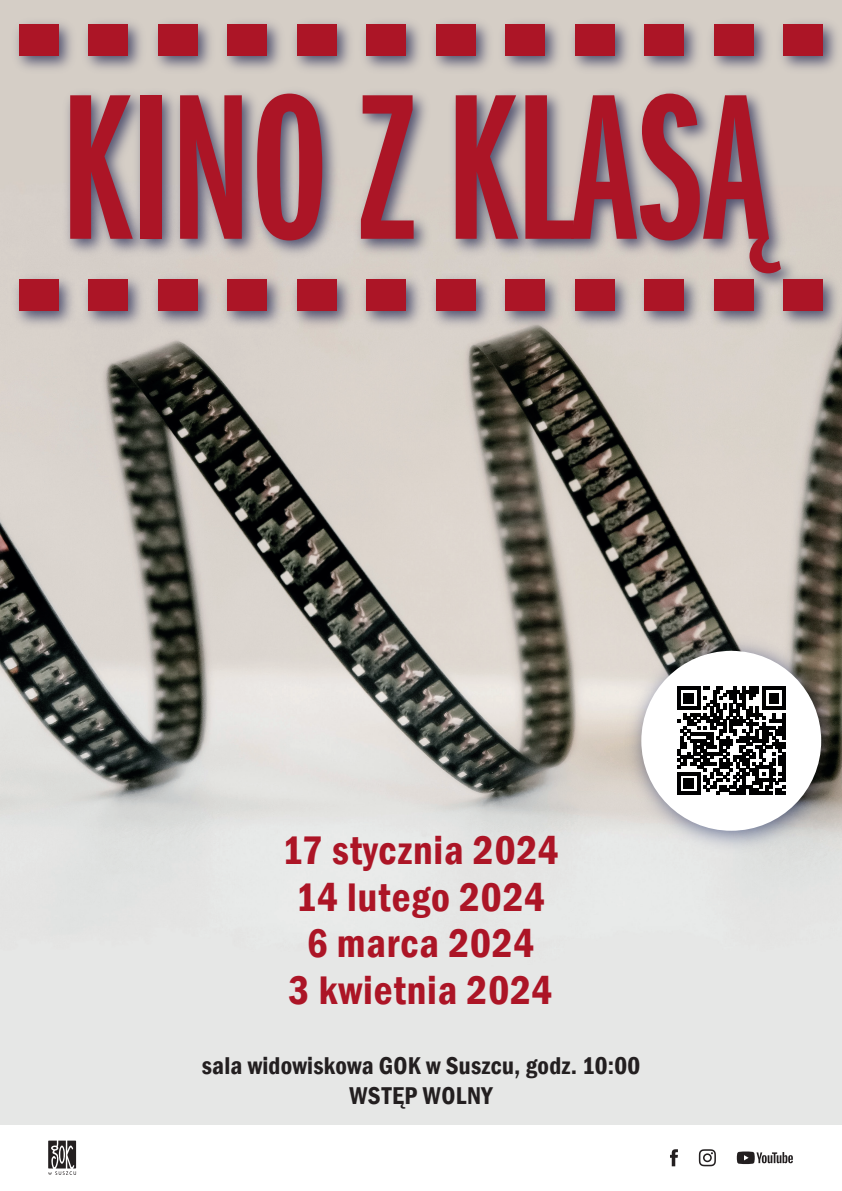
<style>
.page{position:relative;width:842px;height:1191px;background:#fff}
.page>*{position:absolute;margin:0;border:0;box-sizing:border-box;transform-origin:0 0}
.t1{font:215px "Franklin Got Itc DOT Dem Ext Com";color:#ac1526}
.t2{font:600 condensed 41px/46.4px "Franklin Gothic";letter-spacing:.02em;color:#ac1526;text-align:center}
.t3{font:600 condensed 25px/30px "Franklin Gothic";letter-spacing:.01em;color:#231f20;text-align:center}
</style>
<div class="page">
<img style="left:0;top:0;width:842px;height:1125px">
<img style="left:8px;top:13px;width:834px;height:321px">
<div style="left:19px;top:280px;width:40px;height:31px;background:#ac1526"></div>
<div style="left:89px;top:280px;width:39px;height:31px;background:#ac1526"></div>
<div style="left:158px;top:280px;width:40px;height:31px;background:#ac1526"></div>
<div style="left:228px;top:280px;width:39px;height:31px;background:#ac1526"></div>
<div style="left:297px;top:280px;width:40px;height:31px;background:#ac1526"></div>
<div style="left:366px;top:280px;width:40px;height:31px;background:#ac1526"></div>
<div style="left:436px;top:280px;width:39px;height:31px;background:#ac1526"></div>
<div style="left:505px;top:280px;width:40px;height:31px;background:#ac1526"></div>
<div style="left:575px;top:280px;width:39px;height:31px;background:#ac1526"></div>
<div style="left:644px;top:280px;width:40px;height:31px;background:#ac1526"></div>
<div style="left:714px;top:280px;width:39px;height:31px;background:#ac1526"></div>
<div style="left:783px;top:280px;width:40px;height:31px;background:#ac1526"></div>
<div style="left:19px;top:24px;width:40px;height:31px;background:#ac1526"></div>
<div style="left:89px;top:24px;width:39px;height:31px;background:#ac1526"></div>
<div style="left:158px;top:24px;width:40px;height:31px;background:#ac1526"></div>
<div style="left:228px;top:24px;width:39px;height:31px;background:#ac1526"></div>
<div style="left:297px;top:24px;width:40px;height:31px;background:#ac1526"></div>
<div style="left:366px;top:24px;width:40px;height:31px;background:#ac1526"></div>
<div style="left:436px;top:24px;width:39px;height:31px;background:#ac1526"></div>
<div style="left:505px;top:24px;width:40px;height:31px;background:#ac1526"></div>
<div style="left:575px;top:24px;width:39px;height:31px;background:#ac1526"></div>
<div style="left:644px;top:24px;width:40px;height:31px;background:#ac1526"></div>
<div style="left:714px;top:24px;width:39px;height:31px;background:#ac1526"></div>
<div style="left:783px;top:24px;width:40px;height:31px;background:#ac1526"></div>
<svg style="left:48px;top:1140px;width:28px;height:35px"></svg>
<svg style="left:670px;top:1149px;width:8px;height:17px"></svg>
<svg style="left:699px;top:1149px;width:17px;height:17px"></svg>
<svg style="left:737px;top:1151px;width:56px;height:13px"></svg>
<img style="left:618px;top:628px;width:224px;height:231px">
<div style="left:641px;top:651px;width:180px;height:179px;background:#fff;border-radius:50%"></div>
<svg style="left:677px;top:687px;width:108px;height:108px"></svg>
<h1 class="t1" style="left:61px;top:52px;width:710px">KINOZKLASĄ</h1>
<p class="t2" style="left:282px;top:827px;width:278px">17 stycznia 2024<br>14 lutego 2024<br>6 marca 2024<br>3 kwietnia 2024</p>
<p class="t3" style="left:202px;top:1050px;width:440px">sala widowiskowa GOK w Suszcu, godz. 10:00<br>WSTĘP WOLNY</p>
</div>
